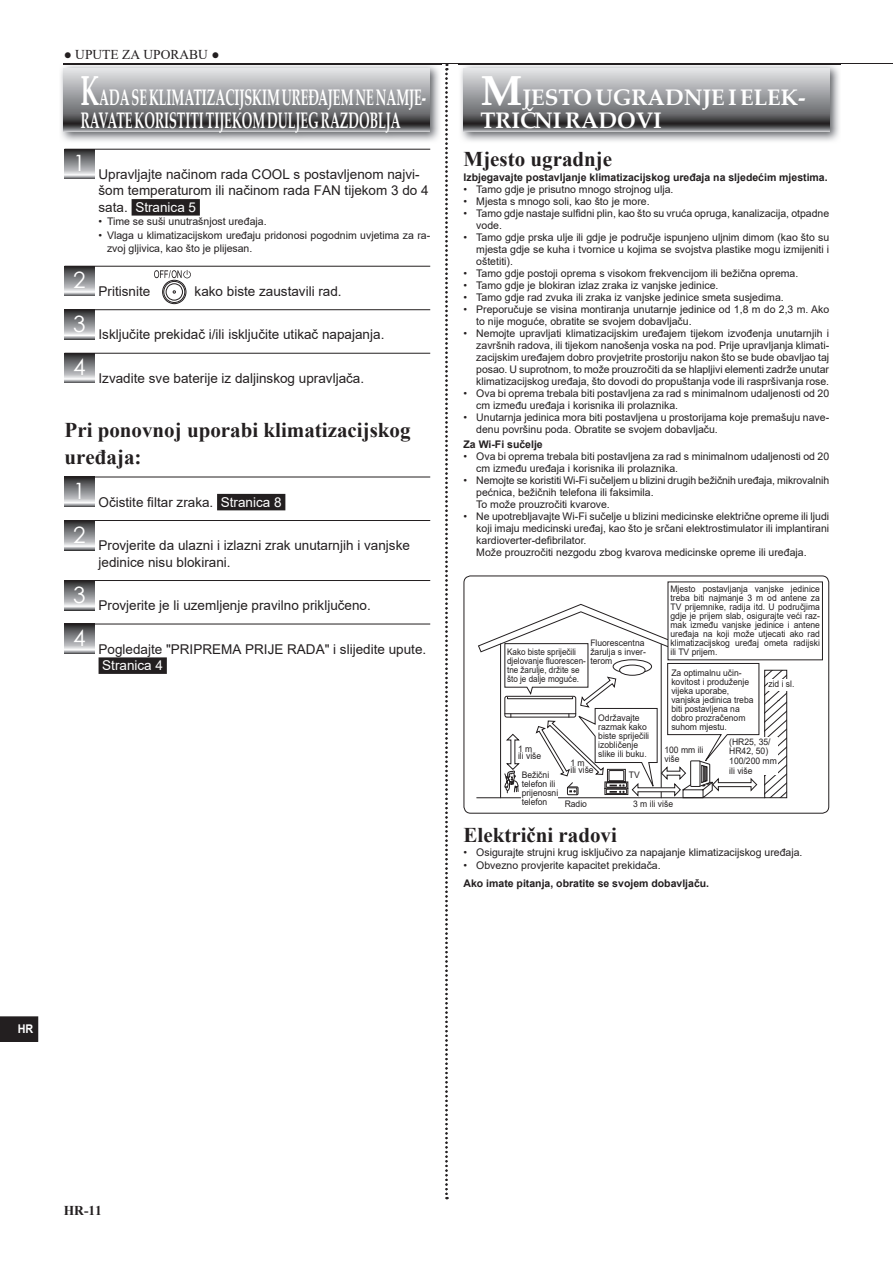
<style>
.page{position:relative;width:893px;height:1263px;background:#fff}
.page>*{position:absolute;margin:0;border:0;box-sizing:border-box;transform-origin:0 0}
.t1{font:700 22.5px/22.5px "Palatino Linotype";color:#fff;scale:.57 1}
.t2{font:700 22.5px/22.5px "Palatino Linotype";color:#fff}
.t3{font:700 21px/27px "Times New Roman";color:#231f20}
.t4{font:13.5px/16.5px "Arial";color:#231f20}
.t5{font:13.5px "Times New Roman";color:#231f20}
.t6{font:700 13.5px "Times New Roman";color:#231f20}
.t7{font:700 12px "Arial";color:#fff;scale:.9 1}
.t8{font:10.5px/12px "Arial";color:#231f20}
.t9{font:700 10.5px "Arial";color:#231f20}
.t10{font:9px/9px "Arial";color:#231f20;scale:.95 1}
.t11{font:9px/9px "Arial";color:#231f20;scale:.9 1}
.s1{font-size:42px}
.s2{color:#fff}
</style>
<div class="page">
<hr style="left:64px;top:63px;width:829px;height:1px;background:#231f20">
<svg style="left:0;top:1016px;width:38px;height:26px"></svg>
<svg style="left:445px;top:64px;width:3px;height:1135px"></svg>
<img style="left:459px;top:64px;width:382px;height:77px">
<svg style="left:463px;top:68px;width:366px;height:64px"></svg>
<hr style="left:65px;top:149px;width:365px;height:1px;background:#231f20">
<div style="left:132px;top:199px;width:68px;height:17px;background:#231f20"></div>
<hr style="left:65px;top:266px;width:365px;height:1px;background:#231f20">
<hr style="left:65px;top:309px;width:365px;height:1px;background:#231f20">
<hr style="left:65px;top:353px;width:365px;height:1px;background:#231f20">
<hr style="left:65px;top:477px;width:365px;height:1px;background:#231f20">
<div style="left:217px;top:494px;width:68px;height:16px;background:#231f20"></div>
<hr style="left:65px;top:520px;width:365px;height:1px;background:#231f20">
<hr style="left:65px;top:580px;width:365px;height:1px;background:#231f20">
<hr style="left:65px;top:624px;width:365px;height:1px;background:#231f20">
<div style="left:99px;top:657px;width:68px;height:17px;background:#231f20"></div>
<svg style="left:65px;top:150px;width:29px;height:29px"></svg>
<svg style="left:65px;top:267px;width:29px;height:29px"></svg>
<svg style="left:154px;top:270px;width:37px;height:34px"></svg>
<svg style="left:65px;top:310px;width:29px;height:29px"></svg>
<svg style="left:65px;top:354px;width:29px;height:29px"></svg>
<svg style="left:65px;top:478px;width:29px;height:29px"></svg>
<svg style="left:65px;top:521px;width:29px;height:29px"></svg>
<svg style="left:65px;top:581px;width:29px;height:29px"></svg>
<svg style="left:65px;top:625px;width:29px;height:29px"></svg>
<div style="left:463px;top:575px;width:366px;height:239px;border:1px solid #231f20;border-radius:7px"></div>
<hr style="left:477px;top:797px;width:288px;height:1px;background:#231f20">
<svg style="left:766px;top:672px;width:19px;height:124px"></svg>
<div style="left:764px;top:670px;width:23px;height:128px;border:1px solid #231f20"></div>
<svg style="left:478px;top:604px;width:281px;height:194px"></svg>
<div style="left:768px;top:679px;width:42px;height:12px;background:#fff"></div>
<div style="left:522px;top:770px;width:36px;height:40px;background:#fff"></div>
<div style="left:668px;top:582px;width:154px;height:78px;background:#fff"></div>
<img style="left:61px;top:63px;width:380px;height:78px">
<img style="left:64px;top:63px;width:377px;height:1px">
<svg style="left:64px;top:68px;width:365px;height:64px"></svg>
<div style="left:729px;top:737px;width:49px;height:38px;background:#fff"></div>
<p class="t5" style="left:64px;top:45px;width:157px">● UPUTE ZA UPORABU ●</p>
<h1 class="t1" style="left:81px;top:85px;width:607px"><span class="s1">K</span>ADA SE KLIMATIZACIJSKIM UREĐAJEM NE NAMJE-<br>RAVATE KORISTITI TIJEKOM DULJEG RAZDOBLJA</h1>
<p class="t4" style="left:99px;top:166px;width:332px;text-indent:-25px"><sup>1</sup> Upravljajte načinom rada COOL s postavljenom najvi&shy;šom temperaturom ili načinom rada FAN tijekom 3 do 4 sata. <span class="s2">Stranica 5</span></p>
<p class="t8" style="left:99px;top:216px;width:170px">• Time se suši unutrašnjost uređaja.</p>
<p class="t8" style="left:107px;top:228px;width:325px;line-height:13.5px;text-indent:-9px">• Vlaga u klimatizacijskom uređaju pridonosi pogodnim uvjetima za ra&shy;zvoj gljivica, kao što je plijesan.</p>
<p class="t4" style="left:73px;top:283px;width:79px"><sup>2</sup> Pritisnite</p>
<p class="t4" style="left:195px;top:283px;width:149px">kako biste zaustavili rad.</p>
<p class="t4" style="left:73px;top:326px;width:313px"><sup>3</sup> Isključite prekidač i/ili isključite utikač napajanja.</p>
<p class="t4" style="left:73px;top:370px;width:292px"><sup>4</sup> Izvadite sve baterije iz daljinskog upravljača.</p>
<h2 class="t3" style="left:65px;top:416px;width:347px">Pri ponovnoj uporabi klimatizacijskog uređaja:</h2>
<p class="t4" style="left:73px;top:493px;width:210px"><sup>1</sup> Očistite filtar zraka. <span class="s2">Stranica 8</span></p>
<p class="t4" style="left:99px;top:537px;width:313px;text-indent:-25px"><sup>2</sup> Provjerite da ulazni i izlazni zrak unutarnjih i vanjske jedinice nisu blokirani.</p>
<p class="t4" style="left:73px;top:597px;width:299px"><sup>3</sup> Provjerite je li uzemljenje pravilno priključeno.</p>
<p class="t4" style="left:102px;top:640px;width:325px;text-indent:-29px"><sup>4</sup> Pogledajte "PRIPREMA PRIJE RADA" i slijedite upute.<br><span class="s2">Stranica 4</span></p>
<h1 class="t2" style="left:480px;top:85px;width:327px"><span class="s1">M</span>JESTO UGRADNJE I ELEK-<br>TRIČNI RADOVI</h1>
<h2 class="t3" style="left:463px;top:145px;width:150px">Mjesto ugradnje</h2>
<p class="t9" style="left:463px;top:170px;width:366px">Izbjegavajte postavljanje klimatizacijskog uređaja na sljedećim mjestima.</p>
<p class="t8" style="left:463px;top:184px;width:212px">• Tamo gdje je prisutno mnogo strojnog ulja.</p>
<p class="t8" style="left:463px;top:196px;width:188px">• Mjesta s mnogo soli, kao što je more.</p>
<p class="t8" style="left:476px;top:208px;width:354px;text-indent:-13px">• Tamo gdje nastaje sulfidni plin, kao što su vruća opruga, kanalizacija, otpadne vode.</p>
<p class="t8" style="left:476px;top:232px;width:354px;text-align:justify;text-indent:-13px">• Tamo gdje prska ulje ili gdje je područje ispunjeno uljnim dimom (kao što su mjesta gdje se kuha i tvornice u kojima se svojstva plastike mogu izmijeniti i oštetiti).</p>
<p class="t8" style="left:463px;top:268px;width:336px">• Tamo gdje postoji oprema s visokom frekvencijom ili bežična oprema.</p>
<p class="t8" style="left:463px;top:280px;width:256px">• Tamo gdje je blokiran izlaz zraka iz vanjske jedinice.</p>
<p class="t8" style="left:463px;top:292px;width:322px">• Tamo gdje rad zvuka ili zraka iz vanjske jedinice smeta susjedima.</p>
<p class="t8" style="left:476px;top:304px;width:354px;text-indent:-13px">• Preporučuje se visina montiranja unutarnje jedinice od 1,8 m do 2,3 m. Ako to nije moguće, obratite se svojem dobavljaču.</p>
<p class="t8" style="left:476px;top:328px;width:354px;text-align:justify;text-indent:-13px">• Nemojte upravljati klimatizacijskim uređajem tijekom izvođenja unutarnjih i završnih radova, ili tijekom nanošenja voska na pod. Prije upravljanja klimati&shy;zacijskim uređajem dobro provjetrite prostoriju nakon što se bude obavljao taj posao. U suprotnom, to može prouzročiti da se hlapljivi elementi zadrže unutar klimatizacijskog uređaja, što dovodi do propuštanja vode ili raspršivanja rose.</p>
<p class="t8" style="left:476px;top:388px;width:354px;text-indent:-13px">• Ova bi oprema trebala biti postavljena za rad s minimalnom udaljenosti od 20 cm između uređaja i korisnika ili prolaznika.</p>
<p class="t8" style="left:476px;top:412px;width:354px;text-indent:-13px">• Unutarnja jedinica mora biti postavljena u prostorijama koje premašuju nave&shy;denu površinu poda. Obratite se svojem dobavljaču.</p>
<p class="t9" style="left:463px;top:437px;width:81px">Za Wi-Fi sučelje</p>
<p class="t8" style="left:476px;top:451px;width:354px;text-indent:-13px">• Ova bi oprema trebala biti postavljena za rad s minimalnom udaljenosti od 20 cm između uređaja i korisnika ili prolaznika.</p>
<p class="t8" style="left:476px;top:475px;width:354px;text-indent:-13px">• Nemojte se koristiti Wi-Fi sučeljem u blizini drugih bežičnih uređaja, mikrovalnih pećnica, bežičnih telefona ili faksimila.<br>To može prouzročiti kvarove.</p>
<p class="t8" style="left:476px;top:511px;width:354px;text-indent:-13px">• Ne upotrebljavajte Wi-Fi sučelje u blizini medicinske električne opreme ili ljudi koji imaju medicinski uređaj, kao što je srčani elektrostimulator ili implantirani kardioverter-defibrilator.<br>Može prouzročiti nezgodu zbog kvarova medicinske opreme ili uređaja.</p>
<p class="t10" style="left:670px;top:584px;width:159px;text-align:justify">Mjesto postavljanja vanjske jedinice treba biti najmanje 3 m od antene za TV prijemnike, radija itd. U područjima gdje je prijem slab, osigurajte veći raz&shy;mak između vanjske jedinice i antene uređaja na koji može utjecati ako rad klimatizacijskog uređaj ometa radijski ili TV prijem.</p>
<p class="t10" style="left:671px;top:668px;width:88px">Za optimalnu učin&shy;kovitost i produženje vijeka uporabe, vanjska jedinica treba biti postavljena na dobro prozračenom suhom mjestu.</p>
<p class="t10" style="left:590px;top:638px;width:60px">Fluorescentna žarulja s inver&shy;terom</p>
<p class="t11" style="left:507px;top:647px;width:89px">Kako biste spriječili djelovanje fluorescen&shy;tne žarulje, držite se što je dalje moguće.</p>
<p class="t10" style="left:768px;top:679px;width:29px">zid i sl.</p>
<p class="t10" style="left:598px;top:713px;width:55px">Održavajte razmak kako biste spriječili izobličenje slike ili buku.</p>
<p class="t10" style="left:729px;top:737px;width:52px;line-height:9.4px">(HR25, 35/<br>HR42, 50)<br>100/200 mm ili više</p>
<p class="t10" style="left:518px;top:745px;width:26px;line-height:7.5px">1 m<br>ili više</p>
<p class="t10" style="left:664px;top:745px;width:43px">100 mm ili više</p>
<p class="t10" style="left:570px;top:759px;width:26px;line-height:7.5px">1 m<br>ili više</p>
<p class="t10" style="left:565px;top:799px;width:25px">Radio</p>
<p class="t10" style="left:522px;top:770px;width:31px">Bežični</p>
<p class="t10" style="left:629px;top:770px;width:13px">TV</p>
<p class="t10" style="left:522px;top:779px;width:40px">telefon ili prijenosni telefon</p>
<p class="t10" style="left:633px;top:799px;width:44px">3 m ili više</p>
<h2 class="t3" style="left:463px;top:821px;width:155px">Električni radovi</h2>
<p class="t8" style="left:463px;top:846px;width:340px">• Osigurajte strujni krug isključivo za napajanje klimatizacijskog uređaja.</p>
<p class="t8" style="left:463px;top:860px;width:199px">• Obvezno provjerite kapacitet prekidača.</p>
<p class="t9" style="left:463px;top:876px;width:247px">Ako imate pitanja, obratite se svojem dobavljaču.</p>
<p class="t7" style="left:18px;top:1021px;width:19px">HR</p>
<p class="t6" style="left:64px;top:1200px;width:40px">HR-11</p>
</div>
